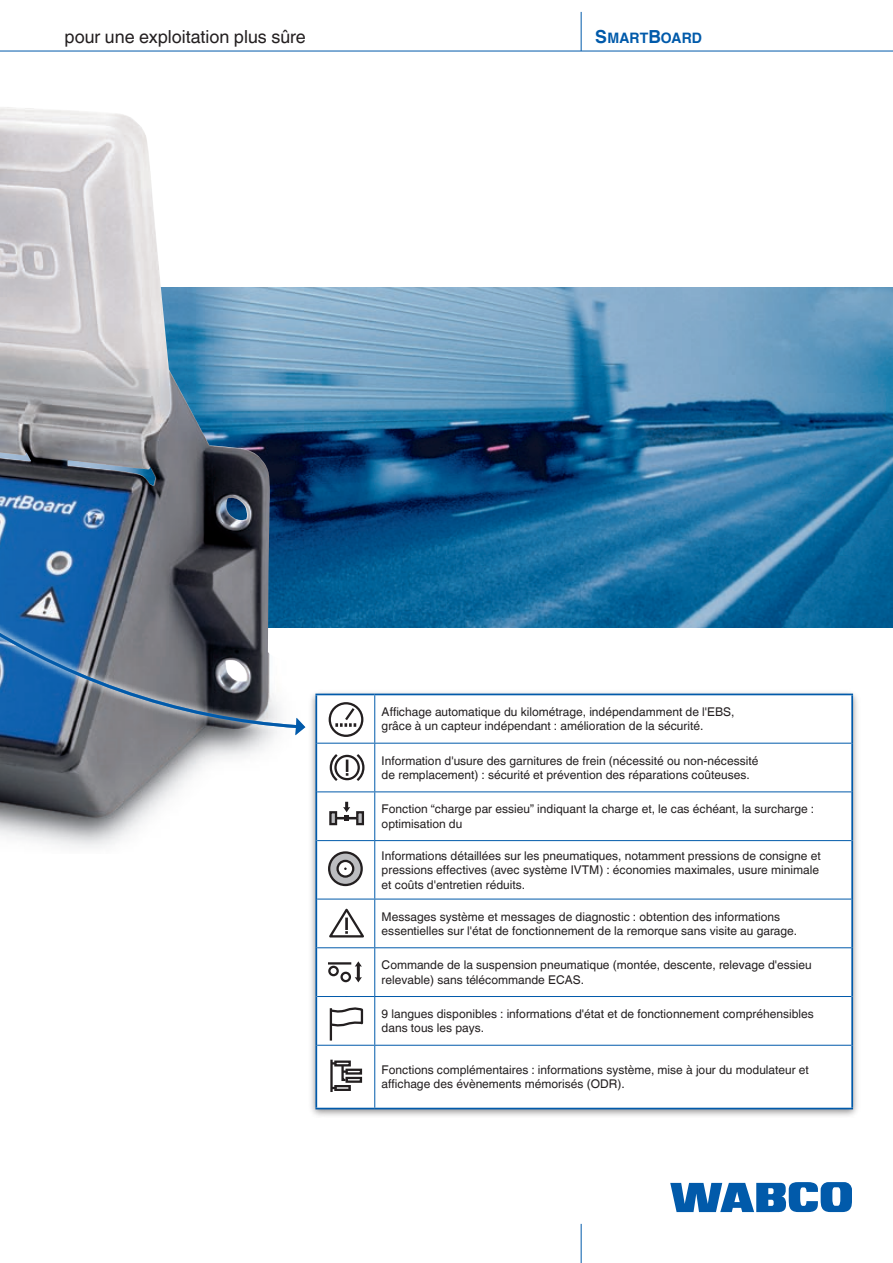
<style>
.page{position:relative;width:893px;height:1263px;background:#fff}
.page>*{position:absolute;margin:0;border:0;box-sizing:border-box;transform-origin:0 0}
.t1{font:18px "Helvetica Linotype";color:#231f20}
.t2{font:700 14.4px "Helvetica Linotype";letter-spacing:.01em;color:#015aaa}
.t3{font:12px/14.4px "Helvetica Linotype";color:#231f20}
.s1{font-size:18px}
</style>
<div class="page">
<svg style="left:670px;top:1182px;width:182px;height:30px"></svg>
<img style="left:319px;top:287px;width:574px;height:340px">
<hr style="left:581px;top:12px;width:1px;height:39px;background:#015aaa">
<hr style="left:581px;top:1224px;width:1px;height:39px;background:#015aaa">
<hr style="left:0;top:51px;width:893px;height:1px;background:#015aaa">
<img style="left:0;top:107px;width:319px;height:741px">
<div style="left:308px;top:688px;width:552px;height:430px;background:#231f20;opacity:.75"></div>
<div style="left:316px;top:694px;width:536px;height:414px;background:#fff"></div>
<hr style="left:315px;top:694px;width:60px;height:1px;background:#015aaa">
<hr style="left:315px;top:695px;width:2px;height:48px;background:#015aaa">
<hr style="left:375px;top:694px;width:478px;height:1px;background:#015aaa">
<hr style="left:851px;top:695px;width:2px;height:48px;background:#015aaa">
<hr style="left:315px;top:743px;width:2px;height:49px;background:#015aaa">
<hr style="left:851px;top:743px;width:2px;height:49px;background:#015aaa">
<hr style="left:315px;top:792px;width:2px;height:49px;background:#015aaa">
<hr style="left:851px;top:792px;width:2px;height:49px;background:#015aaa">
<hr style="left:315px;top:841px;width:2px;height:58px;background:#015aaa">
<hr style="left:851px;top:841px;width:2px;height:58px;background:#015aaa">
<hr style="left:315px;top:899px;width:2px;height:49px;background:#015aaa">
<hr style="left:851px;top:899px;width:2px;height:49px;background:#015aaa">
<hr style="left:315px;top:948px;width:2px;height:48px;background:#015aaa">
<hr style="left:851px;top:948px;width:2px;height:48px;background:#015aaa">
<hr style="left:315px;top:996px;width:2px;height:49px;background:#015aaa">
<hr style="left:851px;top:996px;width:2px;height:49px;background:#015aaa">
<hr style="left:315px;top:1045px;width:2px;height:63px;background:#015aaa">
<hr style="left:851px;top:1045px;width:2px;height:63px;background:#015aaa">
<hr style="left:315px;top:1108px;width:60px;height:1px;background:#015aaa">
<hr style="left:375px;top:1108px;width:478px;height:1px;background:#015aaa">
<hr style="left:317px;top:743px;width:58px;height:1px;background:#015aaa">
<hr style="left:375px;top:743px;width:476px;height:1px;background:#015aaa">
<hr style="left:317px;top:791px;width:58px;height:1px;background:#015aaa">
<hr style="left:375px;top:791px;width:476px;height:1px;background:#015aaa">
<hr style="left:317px;top:840px;width:58px;height:1px;background:#015aaa">
<hr style="left:375px;top:840px;width:476px;height:1px;background:#015aaa">
<hr style="left:317px;top:899px;width:58px;height:1px;background:#015aaa">
<hr style="left:375px;top:899px;width:476px;height:1px;background:#015aaa">
<hr style="left:317px;top:947px;width:58px;height:1px;background:#015aaa">
<hr style="left:375px;top:947px;width:476px;height:1px;background:#015aaa">
<hr style="left:317px;top:996px;width:58px;height:1px;background:#015aaa">
<hr style="left:375px;top:996px;width:476px;height:1px;background:#015aaa">
<hr style="left:317px;top:1045px;width:58px;height:1px;background:#015aaa">
<hr style="left:375px;top:1045px;width:476px;height:1px;background:#015aaa">
<hr style="left:374px;top:695px;width:1px;height:48px;background:#015aaa">
<hr style="left:374px;top:744px;width:1px;height:47px;background:#015aaa">
<hr style="left:374px;top:792px;width:1px;height:48px;background:#015aaa">
<hr style="left:374px;top:841px;width:1px;height:58px;background:#015aaa">
<hr style="left:374px;top:899px;width:1px;height:48px;background:#015aaa">
<hr style="left:374px;top:948px;width:1px;height:48px;background:#015aaa">
<hr style="left:374px;top:997px;width:1px;height:48px;background:#015aaa">
<hr style="left:374px;top:1046px;width:1px;height:62px;background:#015aaa">
<svg style="left:330px;top:703px;width:32px;height:33px"></svg>
<div style="left:329px;top:702px;width:34px;height:35px;border:2px solid #231f20;border-radius:50%"></div>
<svg style="left:335px;top:705px;width:22px;height:22px"></svg>
<svg style="left:335px;top:756px;width:24px;height:23px"></svg>
<div style="left:334px;top:755px;width:26px;height:25px;border:2px solid #231f20;border-radius:50%"></div>
<svg style="left:346px;top:759px;width:2px;height:17px"></svg>
<svg style="left:329px;top:754px;width:11px;height:27px"></svg>
<svg style="left:354px;top:754px;width:11px;height:27px"></svg>
<div style="left:330px;top:812px;width:6px;height:12px;background:#bcbdc0"></div>
<div style="left:329px;top:811px;width:8px;height:14px;border:2px solid #231f20"></div>
<div style="left:357px;top:812px;width:6px;height:12px;background:#bcbdc0"></div>
<div style="left:356px;top:811px;width:8px;height:14px;border:2px solid #231f20"></div>
<hr style="left:336px;top:817px;width:22px;height:2px;background:#231f20">
<svg style="left:343px;top:802px;width:7px;height:19px"></svg>
<svg style="left:328px;top:851px;width:35px;height:36px"></svg>
<svg style="left:329px;top:908px;width:35px;height:30px"></svg>
<div style="left:328px;top:966px;width:11px;height:10px;border:2px solid #231f20;border-radius:50%"></div>
<div style="left:340px;top:972px;width:11px;height:10px;border:2px solid #231f20;border-radius:50%"></div>
<svg style="left:355px;top:961px;width:7px;height:21px"></svg>
<hr style="left:328px;top:962px;width:23px;height:2px;background:#231f20">
<hr style="left:330px;top:1008px;width:2px;height:32px;background:#231f20">
<svg style="left:329px;top:1007px;width:35px;height:22px"></svg>
<hr style="left:330px;top:1060px;width:3px;height:32px;background:#231f20">
<div style="left:334px;top:1060px;width:17px;height:6px;border:2px solid #231f20"></div>
<div style="left:345px;top:1068px;width:17px;height:6px;border:2px solid #231f20"></div>
<div style="left:345px;top:1077px;width:17px;height:6px;border:2px solid #231f20"></div>
<div style="left:334px;top:1085px;width:17px;height:6px;border:2px solid #231f20"></div>
<svg style="left:332px;top:1062px;width:16px;height:27px"></svg>
<svg style="left:0;top:595px;width:314px;height:148px"></svg>
<svg style="left:0;top:600px;width:305px;height:135px"></svg>
<h1 class="t1" style="left:65px;top:26px;width:243px">pour une exploitation plus sûre</h1>
<p class="t2" style="left:595px;top:30px;width:108px"><span class="s1">S</span>MART<span class="s1">B</span>OARD</p>
<p class="t3" style="left:382px;top:704px;width:354px">Affichage automatique du kilométrage, indépendamment de l'EBS, grâce à un capteur indépendant : amélioration de la sécurité.</p>
<p class="t3" style="left:382px;top:753px;width:378px">Information d'usure des garnitures de frein (nécessité ou non-nécessité de remplacement) : sécurité et prévention des réparations coûteuses.</p>
<p class="t3" style="left:382px;top:802px;width:434px">Fonction “charge par essieu” indiquant la charge et, le cas échéant, la surcharge : optimisation du</p>
<p class="t3" style="left:382px;top:848px;width:441px">Informations détaillées sur les pneumatiques, notamment pressions de consigne et pressions effectives (avec système IVTM) : économies maximales, usure minimale et coûts d'entretien réduits.</p>
<p class="t3" style="left:382px;top:909px;width:417px">Messages système et messages de diagnostic : obtention des informations essentielles sur l'état de fonctionnement de la remorque sans visite au garage.</p>
<p class="t3" style="left:382px;top:958px;width:432px">Commande de la suspension pneumatique (montée, descente, relevage d'essieu relevable) sans télécommande ECAS.</p>
<p class="t3" style="left:382px;top:1006px;width:434px">9 langues disponibles : informations d'état et de fonctionnement compréhensibles dans tous les pays.</p>
<p class="t3" style="left:382px;top:1063px;width:429px">Fonctions complémentaires : informations système, mise à jour du modulateur et affichage des évènements mémorisés (ODR).</p>
</div>
